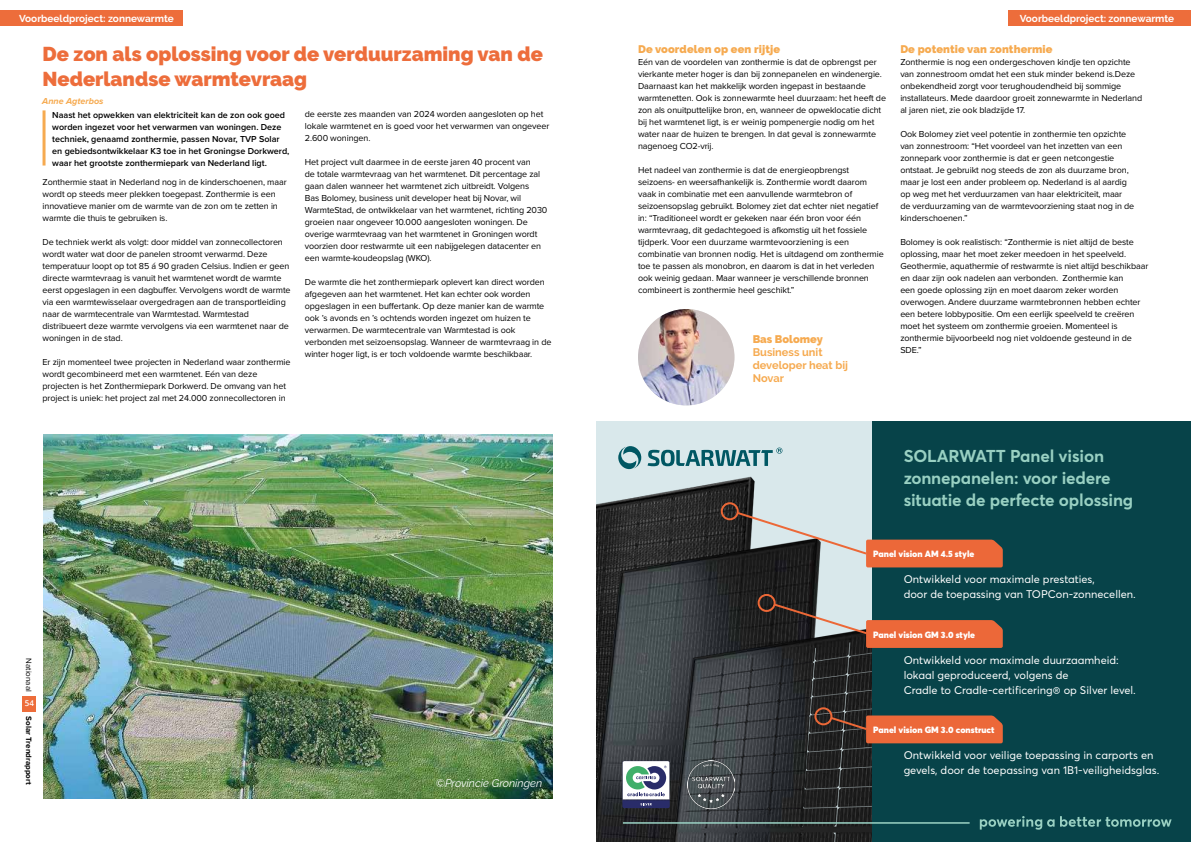
<style>
.page{position:relative;width:1191px;height:842px;background:#fff}
.page>*{position:absolute;margin:0;border:0;box-sizing:border-box;transform-origin:0 0}
.t1{font:900 20px/25px "Raleway";color:#ed6d3b}
.t2{font:700 17px/22px "Averta";letter-spacing:-.01em;color:#99d0c2}
.t3{font:11px/15px "Averta";color:#fff}
.t4{font:900 11px "Raleway";letter-spacing:.01em;color:#f6aa50}
.t5{font:700 11px/13px "Raleway";color:#f6aa50}
.t6{font:italic 11px "Raleway";color:#fff}
.t7{font:700 10px "Raleway";color:#fff}
.t8{font:9px/12px "Proxima Nova";letter-spacing:-.01em;color:#000}
.t9{font:600 9px/12px "Proxima Nova";color:#000}
.t10{font:900 9px "Averta";color:#fff}
.t11{font:italic 700 9px "Proxima Nova";color:#f6aa50}
.t12{font:700 8px "Proxima Nova";color:#000}
.t13{font:8px "Proxima Nova";color:#000}
.t14{font:600 8px "Open Sans";color:#fff}
</style>
<div class="page">
<div style="left:23px;top:696px;width:13px;height:15px;background:#ed6d3b"></div>
<hr style="left:43px;top:110px;width:3px;height:56px;background:#f6aa50">
<div style="left:596px;top:421px;width:276px;height:421px;background:#d9e8eb"></div>
<img style="left:596px;top:476px;width:159px;height:63px">
<img style="left:596px;top:539px;width:224px;height:303px">
<img style="left:621px;top:625px;width:251px;height:217px">
<div style="left:872px;top:421px;width:319px;height:421px;background:#074349"></div>
<svg style="left:623px;top:816px;width:548px;height:14px"></svg>
<svg style="left:618px;top:446px;width:164px;height:23px"></svg>
<div style="left:720px;top:502px;width:19px;height:18px;border:2px solid #ec6837;border-radius:50%"></div>
<svg style="left:735px;top:510px;width:267px;height:57px"></svg>
<div style="left:757px;top:594px;width:18px;height:18px;border:2px solid #ec6837;border-radius:50%"></div>
<svg style="left:772px;top:602px;width:230px;height:46px"></svg>
<div style="left:814px;top:707px;width:18px;height:18px;border:2px solid #ec6837;border-radius:50%"></div>
<svg style="left:829px;top:715px;width:173px;height:28px;background:#bf5a35"></svg>
<svg style="left:622px;top:761px;width:47px;height:47px;background:#9aa9b5"></svg>
<img style="left:687px;top:761px;width:47px;height:47px">
<img style="left:638px;top:309px;width:96px;height:96px;border-radius:48px">
<img style="left:43px;top:434px;width:509px;height:365px">
<div style="left:0;top:10px;width:182px;height:15px;background:#ed6d3b"></div>
<div style="left:1008px;top:10px;width:183px;height:15px;background:#ed6d3b"></div>
<p class="t7" style="left:19px;top:12px;width:156px">Voorbeeldproject: zonnewarmte</p>
<p class="t7" style="left:1019px;top:12px;width:156px">Voorbeeldproject: zonnewarmte</p>
<h1 class="t1" style="left:43px;top:42px;width:502px">De zon als oplossing voor de verduurzaming van de<br>Nederlandse warmtevraag</h1>
<p class="t9" style="left:52px;top:108px;width:239px">Naast het opwekken van elektriciteit kan de zon ook goed worden ingezet voor het verwarmen van woningen. Deze techniek, genaamd zonthermie, passen Novar, TVP Solar en gebiedsontwikkelaar K3 toe in het Groningse Dorkwerd, waar het grootste zonthermiepark van Nederland ligt.</p>
<p class="t11" style="left:42px;top:94px;width:63px">Anne Agterbos</p>
<p class="t8" style="left:305px;top:108px;width:246px">de eerste zes maanden van 2024 worden aangesloten op het lokale warmtenet en is goed voor het verwarmen van ongeveer<br>2.600 woningen.</p>
<p class="t8" style="left:305px;top:156px;width:244px">Het project vult daarmee in de eerste jaren 40 procent van<br>de totale warmtevraag van het warmtenet. Dit percentage zal gaan dalen wanneer het warmtenet zich uitbreidt. Volgens<br>Bas Bolomey, business unit developer heat bij Novar, wil WarmteStad, de ontwikkelaar van het warmtenet, richting 2030 groeien naar ongeveer 10.000 aangesloten woningen. De overige warmtevraag van het warmtenet in Groningen wordt voorzien door restwarmte uit een nabijgelegen datacenter en een warmte-koudeopslag (WKO).</p>
<p class="t8" style="left:305px;top:276px;width:248px">De warmte die het zonthermiepark oplevert kan direct worden afgegeven aan het warmtenet. Het kan echter ook worden opgeslagen in een buffertank. Op deze manier kan de warmte ook ’s avonds en ’s ochtends worden ingezet om huizen te verwarmen. De warmtecentrale van Warmtestad is ook verbonden met seizoensopslag. Wanneer de warmtevraag in de winter hoger ligt, is er toch voldoende warmte beschikbaar.</p>
<p class="t8" style="left:43px;top:176px;width:246px">Zonthermie staat in Nederland nog in de kinderschoenen, maar wordt op steeds meer plekken toegepast. Zonthermie is een innovatieve manier om de warmte van de zon om te zetten in warmte die thuis te gebruiken is.</p>
<p class="t8" style="left:43px;top:236px;width:250px">De techniek werkt als volgt: door middel van zonnecollectoren wordt water wat door de panelen stroomt verwarmd. Deze temperatuur loopt op tot 85 á 90 graden Celsius. Indien er geen directe warmtevraag is vanuit het warmtenet wordt de warmte eerst opgeslagen in een dagbuffer. Vervolgens wordt de warmte via een warmtewisselaar overgedragen aan de transportleiding naar de warmtecentrale van Warmtestad. Warmtestad distribueert deze warmte vervolgens via een warmtenet naar de woningen in de stad.</p>
<p class="t8" style="left:43px;top:356px;width:249px">Er zijn momenteel twee projecten in Nederland waar zonthermie wordt gecombineerd met een warmtenet. Eén van deze projecten is het Zonthermiepark Dorkwerd. De omvang van het project is uniek: het project zal met 24.000 zonnecollectoren in</p>
<p class="t13" style="left:35px;top:658px;width:35px;rotate:90deg">Nationaal</p>
<p class="t12" style="left:35px;top:716px;width:70px;rotate:90deg">Solar Trendrapport</p>
<p class="t14" style="left:25px;top:698px;width:11px">54</p>
<p class="t6" style="left:436px;top:776px;width:108px">©Provincie Groningen</p>
<p class="t4" style="left:638px;top:43px;width:144px">De voordelen op een rijtje</p>
<p class="t8" style="left:638px;top:55px;width:250px">Eén van de voordelen van zonthermie is dat de opbrengst per vierkante meter hoger is dan bij zonnepanelen en windenergie.<br>Daarnaast kan het makkelijk worden ingepast in bestaande warmtenetten. Ook is zonnewarmte heel duurzaam: het heeft de zon als onuitputtelijke bron, en, wanneer de opweklocatie dicht bij het warmtenet ligt, is er weinig pompenergie nodig om het water naar de huizen te brengen. In dat geval is zonnewarmte nagenoeg CO2-vrij.</p>
<p class="t8" style="left:638px;top:163px;width:247px">Het nadeel van zonthermie is dat de energieopbrengst seizoens- en weersafhankelijk is. Zonthermie wordt daarom vaak in combinatie met een aanvullende warmtebron of seizoensopslag gebruikt. Bolomey ziet dat echter niet negatief in: “Traditioneel wordt er gekeken naar één bron voor één warmtevraag, dit gedachtegoed is afkomstig uit het fossiele tijdperk. Voor een duurzame warmtevoorziening is een combinatie van bronnen nodig. Het is uitdagend om zonthermie toe te passen als monobron, en daarom is dat in het verleden ook weinig gedaan. Maar wanneer je verschillende bronnen combineert is zonthermie heel geschikt.”</p>
<p class="t4" style="left:752px;top:333px;width:72px">Bas Bolomey</p>
<p class="t5" style="left:752px;top:346px;width:97px">Business unit developer heat bij<br>Novar</p>
<p class="t4" style="left:900px;top:43px;width:154px">De potentie van zonthermie</p>
<p class="t8" style="left:900px;top:55px;width:243px">Zonthermie is nog een ondergeschoven kindje ten opzichte van zonnestroom omdat het een stuk minder bekend is.Deze onbekendheid zorgt voor terughoudendheid bij sommige installateurs. Mede daardoor groeit zonnewarmte in Nederland al jaren niet, zie ook bladzijde 17.</p>
<p class="t8" style="left:900px;top:127px;width:235px">Ook Bolomey ziet veel potentie in zonthermie ten opzichte van zonnestroom: “Het voordeel van het inzetten van een zonnepark voor zonthermie is dat er geen netcongestie ontstaat. Je gebruikt nog steeds de zon als duurzame bron, maar je lost een ander probleem op. Nederland is al aardig op weg met het verduurzamen van haar elektriciteit, maar de verduurzaming van de warmtevoorziening staat nog in de kinderschoenen.”</p>
<p class="t8" style="left:900px;top:235px;width:250px">Bolomey is ook realistisch: “Zonthermie is niet altijd de beste oplossing, maar het moet zeker meedoen in het speelveld.<br>Geothermie, aquathermie of restwarmte is niet altijd beschikbaar en daar zijn ook nadelen aan verbonden. Zonthermie kan<br>een goede oplossing zijn en moet daarom zeker worden overwogen. Andere duurzame warmtebronnen hebben echter een betere lobbypositie. Om een eerlijk speelveld te creëren moet het systeem om zonthermie groeien. Momenteel is zonthermie bijvoorbeeld nog niet voldoende gesteund in de SDE.”</p>
<h2 class="t2" style="left:903px;top:444px;width:231px">SOLARWATT Panel vision zonnepanelen: voor iedere situatie de perfecte oplossing</h2>
<p class="t10" style="left:873px;top:548px;width:103px">Panel vision AM 4.5 style</p>
<p class="t3" style="left:903px;top:572px;width:234px">Ontwikkeld voor maximale prestaties,<br>door de toepassing van TOPCon-zonnecellen.</p>
<p class="t10" style="left:873px;top:628px;width:103px">Panel vision GM 3.0 style</p>
<p class="t3" style="left:903px;top:652px;width:234px">Ontwikkeld voor maximale duurzaamheid: lokaal geproduceerd, volgens de<br>Cradle to Cradle-certificering® op Silver level.</p>
<p class="t10" style="left:873px;top:724px;width:123px">Panel vision GM 3.0 construct</p>
<p class="t3" style="left:903px;top:748px;width:257px">Ontwikkeld voor veilige toepassing in carports en gevels, door de toepassing van 1B1-veiligheidsglas.</p>
</div>
